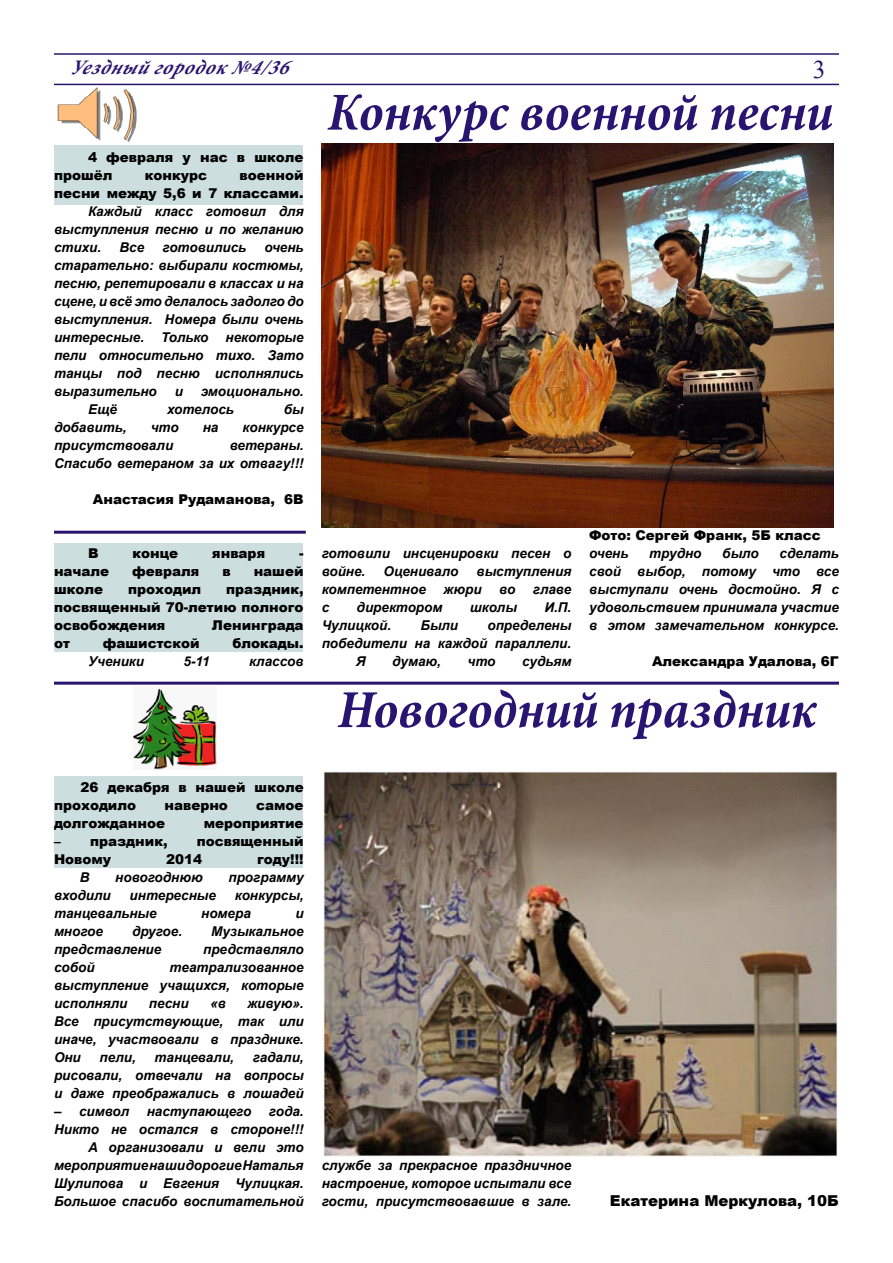
<style>
.page{position:relative;width:893px;height:1263px;background:#fff}
.page>*{position:absolute;margin:0;border:0;box-sizing:border-box;transform-origin:0 0}
.t1{font:italic 700 condensed 54px "Minion Pro";color:#281571}
.t2{font:25.5px "Times New Roman";color:#25156e}
.t3{font:italic 700 20.7px "Minion Pro";color:#291672;scale:.94 1}
.t4{font:900 15px "Arial";color:#000}
.t5{font:italic 700 13.5px/18px "Arial";color:#000;text-align:justify}
.t6{font:900 13.5px/18px "Arial";color:#000}
</style>
<div class="page">
<div style="left:55px;top:543px;width:248px;height:109px;background:#ccdede"></div>
<div style="left:54px;top:145px;width:249px;height:60px;background:#ccdede"></div>
<div style="left:55px;top:776px;width:248px;height:92px;background:#ccdede"></div>
<hr style="left:54px;top:53px;width:785px;height:2px;background:#28166c">
<hr style="left:54px;top:84px;width:785px;height:1px;background:#28166c">
<svg style="left:71px;top:53px;width:226px;height:33px"></svg>
<img style="left:322px;top:143px;width:512px;height:384px">
<img style="left:323px;top:772px;width:515px;height:384px">
<hr style="left:54px;top:682px;width:785px;height:3px;background:#29146f">
<hr style="left:54px;top:531px;width:252px;height:3px;background:#29146f">
<img style="left:134px;top:689px;width:83px;height:81px">
<img style="left:57px;top:87px;width:80px;height:55px">
<h3 class="t3" style="left:70px;top:52px;width:245px">Уездныйгородок№4/36</h3>
<h2 class="t2" style="left:813px;top:52px;width:14px">3</h2>
<h1 class="t1" style="left:327px;top:75px;width:507px">Конкурс военной песни</h1>
<p class="t6" style="left:54px;top:148px;width:251px;text-indent:34px">4 февраля у нас в школе прошёл</p>
<p class="t6" style="left:54px;top:166px;width:251px;text-align:right">военной<br>песни между 5,6 и 7 классами.</p>
<p class="t5" style="left:54px;top:203px;width:251px;text-indent:34px">Каждый класс готовил для выступления песню и по желанию стихи.</p>
<p class="t6" style="left:145px;top:166px;width:64px">конкурс</p>
<p class="t5" style="left:120px;top:239px;width:26px">Все</p>
<p class="t5" style="left:163px;top:239px;width:85px">готовились</p>
<p class="t5" style="left:54px;top:239px;width:251px;text-indent:211px">очень старательно: выбирали костюмы, песню, репетировали в классах и на сцене, и всё это делалось задолго до выступления. Номера были очень интересные.</p>
<p class="t5" style="left:161px;top:329px;width:49px">Только</p>
<p class="t5" style="left:54px;top:329px;width:251px;text-indent:172px">некоторые пели относительно тихо. Зато танцы под песню исполнялись выразительно</p>
<p class="t5" style="left:175px;top:383px;width:10px">и</p>
<p class="t5" style="left:201px;top:383px;width:104px">эмоционально.</p>
<p class="t5" style="left:88px;top:401px;width:31px">Ещё</p>
<p class="t5" style="left:167px;top:401px;width:68px">хотелось</p>
<p class="t5" style="left:284px;top:401px;width:21px">бы</p>
<p class="t5" style="left:54px;top:419px;width:74px">добавить,</p>
<p class="t5" style="left:151px;top:419px;width:29px">что</p>
<p class="t5" style="left:203px;top:419px;width:17px">на</p>
<p class="t5" style="left:243px;top:419px;width:63px">конкурсе</p>
<p class="t5" style="left:54px;top:437px;width:121px">присутствовали</p>
<p class="t5" style="left:54px;top:437px;width:251px;text-align:right">ветераны.<br>Спасибо ветераном за их отвагу!!!</p>
<p class="t6" style="left:93px;top:490px;width:212px">Анастасия Рудаманова, 6В</p>
<p class="t6" style="left:88px;top:544px;width:12px">В</p>
<p class="t6" style="left:133px;top:544px;width:47px">конце</p>
<p class="t6" style="left:212px;top:544px;width:54px">января</p>
<p class="t6" style="left:299px;top:544px;width:6px">-</p>
<p class="t6" style="left:54px;top:562px;width:57px">начале</p>
<p class="t6" style="left:132px;top:562px;width:69px">февраля</p>
<p class="t6" style="left:222px;top:562px;width:10px">в</p>
<p class="t6" style="left:254px;top:562px;width:51px">нашей</p>
<p class="t6" style="left:54px;top:580px;width:51px">школе</p>
<p class="t6" style="left:128px;top:580px;width:75px">проходил</p>
<p class="t6" style="left:54px;top:580px;width:251px;text-align:justify;text-indent:172px">праздник, посвященный 70-летию полного освобождения</p>
<p class="t6" style="left:212px;top:616px;width:93px">Ленинграда</p>
<p class="t6" style="left:54px;top:634px;width:17px">от</p>
<p class="t6" style="left:103px;top:634px;width:99px">фашистской</p>
<p class="t6" style="left:233px;top:634px;width:73px">блокады.</p>
<p class="t5" style="left:88px;top:653px;width:58px">Ученики</p>
<p class="t5" style="left:184px;top:653px;width:28px">5-11</p>
<p class="t5" style="left:249px;top:653px;width:56px">классов</p>
<p class="t6" style="left:54px;top:778px;width:251px;text-indent:27px">26 декабря в нашей школе проходило</p>
<p class="t6" style="left:164px;top:796px;width:65px">наверно</p>
<p class="t6" style="left:256px;top:796px;width:49px">самое</p>
<p class="t6" style="left:54px;top:814px;width:113px">долгожданное</p>
<p class="t6" style="left:204px;top:814px;width:101px">мероприятие</p>
<p class="t6" style="left:54px;top:832px;width:115px">– праздник,</p>
<p class="t6" style="left:197px;top:832px;width:108px">посвященный</p>
<p class="t6" style="left:54px;top:850px;width:59px">Новому</p>
<p class="t6" style="left:166px;top:850px;width:38px">2014</p>
<p class="t6" style="left:257px;top:850px;width:48px">году!!!</p>
<p class="t5" style="left:80px;top:869px;width:11px">В</p>
<p class="t5" style="left:115px;top:869px;width:89px">новогоднюю</p>
<p class="t5" style="left:228px;top:869px;width:77px">программу</p>
<p class="t5" style="left:54px;top:887px;width:58px">входили</p>
<p class="t5" style="left:130px;top:887px;width:88px">интересные</p>
<p class="t5" style="left:235px;top:887px;width:70px">конкурсы,</p>
<p class="t5" style="left:54px;top:905px;width:104px">танцевальные</p>
<p class="t5" style="left:201px;top:905px;width:51px">номера</p>
<p class="t5" style="left:295px;top:905px;width:10px">и</p>
<p class="t5" style="left:54px;top:923px;width:51px">многое</p>
<p class="t5" style="left:132px;top:923px;width:52px">другое.</p>
<p class="t5" style="left:211px;top:923px;width:94px">Музыкальное</p>
<p class="t5" style="left:54px;top:941px;width:109px">представление</p>
<p class="t5" style="left:203px;top:941px;width:102px">представляло</p>
<p class="t5" style="left:54px;top:959px;width:42px">собой</p>
<p class="t5" style="left:54px;top:959px;width:251px;text-indent:116px">театрализованное выступление учащихся, которые исполняли</p>
<p class="t5" style="left:149px;top:995px;width:41px">песни</p>
<p class="t5" style="left:210px;top:995px;width:17px">«в</p>
<p class="t5" style="left:54px;top:995px;width:251px;text-indent:193px">живую».<br>Все присутствующие, так или иначе, участвовали в празднике.<br>Они</p>
<p class="t5" style="left:54px;top:1049px;width:251px;text-indent:199px">гадали, рисовали, отвечали на вопросы и даже преображались в лошадей</p>
<p class="t5" style="left:54px;top:1103px;width:77px">– символ</p>
<p class="t5" style="left:147px;top:1103px;width:106px">наступающего</p>
<p class="t5" style="left:100px;top:1049px;width:38px">пели,</p>
<p class="t5" style="left:155px;top:1049px;width:81px">танцевали,</p>
<p class="t5" style="left:54px;top:1103px;width:251px;text-align:right">года.<br>Никто не остался в стороне!!!<br>А организовали и вели это мероприятие наши дорогие Наталья<br>Шулипова и Евгения Чулицкая.<br>Большое спасибо воспитательной</p>
<p class="t6" style="left:589px;top:526px;width:233px">Фото: Сергей Франк, 5Б класс</p>
<p class="t5" style="left:589px;top:545px;width:251px;text-indent:190px">сделать свой выбор, потому что все выступали очень достойно. Я с удовольствием принимала участие в этом замечательном конкурсе.</p>
<p class="t6" style="left:652px;top:652px;width:188px">Александра Удалова, 6Г</p>
<p class="t5" style="left:589px;top:545px;width:41px">очень</p>
<p class="t5" style="left:649px;top:545px;width:54px">трудно</p>
<p class="t5" style="left:722px;top:545px;width:38px">было</p>
<p class="t5" style="left:322px;top:545px;width:251px">готовили инсценировки песен о войне.</p>
<p class="t5" style="left:384px;top:563px;width:76px">Оценивало</p>
<p class="t5" style="left:477px;top:563px;width:96px">выступления</p>
<p class="t5" style="left:322px;top:581px;width:106px">компетентное</p>
<p class="t5" style="left:443px;top:581px;width:40px">жюри</p>
<p class="t5" style="left:499px;top:581px;width:18px">во</p>
<p class="t5" style="left:533px;top:581px;width:40px">главе</p>
<p class="t5" style="left:322px;top:599px;width:9px">с</p>
<p class="t5" style="left:357px;top:599px;width:87px">директором</p>
<p class="t5" style="left:470px;top:599px;width:49px">школы</p>
<p class="t5" style="left:544px;top:599px;width:28px">И.П.</p>
<p class="t5" style="left:322px;top:617px;width:71px">Чулицкой.</p>
<p class="t5" style="left:420px;top:617px;width:39px">Были</p>
<p class="t5" style="left:487px;top:617px;width:85px">определены</p>
<p class="t5" style="left:322px;top:635px;width:251px">победители на каждой параллели.</p>
<p class="t5" style="left:356px;top:653px;width:11px">Я</p>
<p class="t5" style="left:392px;top:653px;width:50px">думаю,</p>
<p class="t5" style="left:468px;top:653px;width:29px">что</p>
<p class="t5" style="left:522px;top:653px;width:51px">судьям</p>
<h1 class="t1" style="left:338px;top:672px;width:480px">Новогодний праздник</h1>
<p class="t5" style="left:322px;top:1157px;width:251px">службе за прекрасное праздничное настроение, которое испытали все гости, присутствовавшие в зале.</p>
<p class="t4" style="left:610px;top:1190px;width:230px">Екатерина Меркулова, 10Б</p>
</div>
